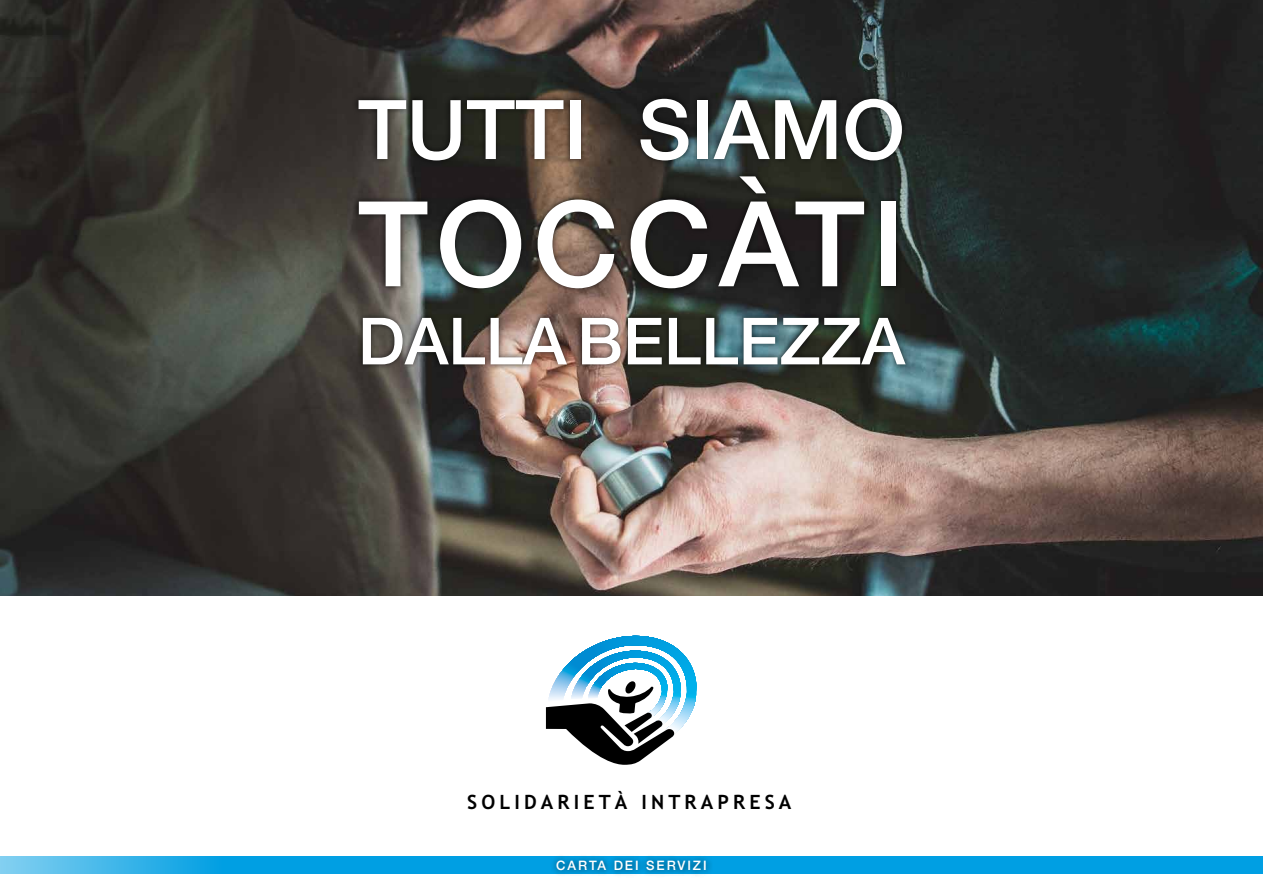
<style>
.page{position:relative;width:1263px;height:893px;background:#fff}
.page>*{position:absolute;margin:0;border:0;box-sizing:border-box;transform-origin:0 0}
.t1{font:500 118.65px "Helvetica Neue";letter-spacing:.06em;color:#fff}
.t2{font:500 82.5px "Helvetica Neue";color:#fff}
.t3{font:500 65.1px "Helvetica Neue";color:#fff}
.t4{font:700 19.8px "Trebuchet MS";letter-spacing:.21em;color:#000}
.t5{font:500 13.05px "Helvetica Neue";letter-spacing:.15em;color:#fff}
</style>
<div class="page">
<img style="left:0;top:0;width:1263px;height:595px">
<div style="left:352px;top:93px;width:559px;height:277px;background:#000;opacity:.75"></div>
<svg style="left:0;top:857px;width:1263px;height:17px;background:#0da4e4"></svg>
<div style="left:550px;top:854px;width:163px;height:24px;background:#000;opacity:.75"></div>
<svg style="left:546px;top:636px;width:151px;height:129px"></svg>
<h2 class="t2" style="left:358px;top:63px;width:549px">TUTTI SIAMO</h2>
<h1 class="t1" style="left:358px;top:149px;width:549px">TOCCÀTI</h1>
<h3 class="t3" style="left:358px;top:289px;width:549px">DALLA BELLEZZA</h3>
<p class="t4" style="left:467px;top:789px;width:326px">SOLIDARIETÀ INTRAPRESA</p>
<p class="t5" style="left:556px;top:855px;width:152px">CARTA DEI SERVIZI</p>
</div>
